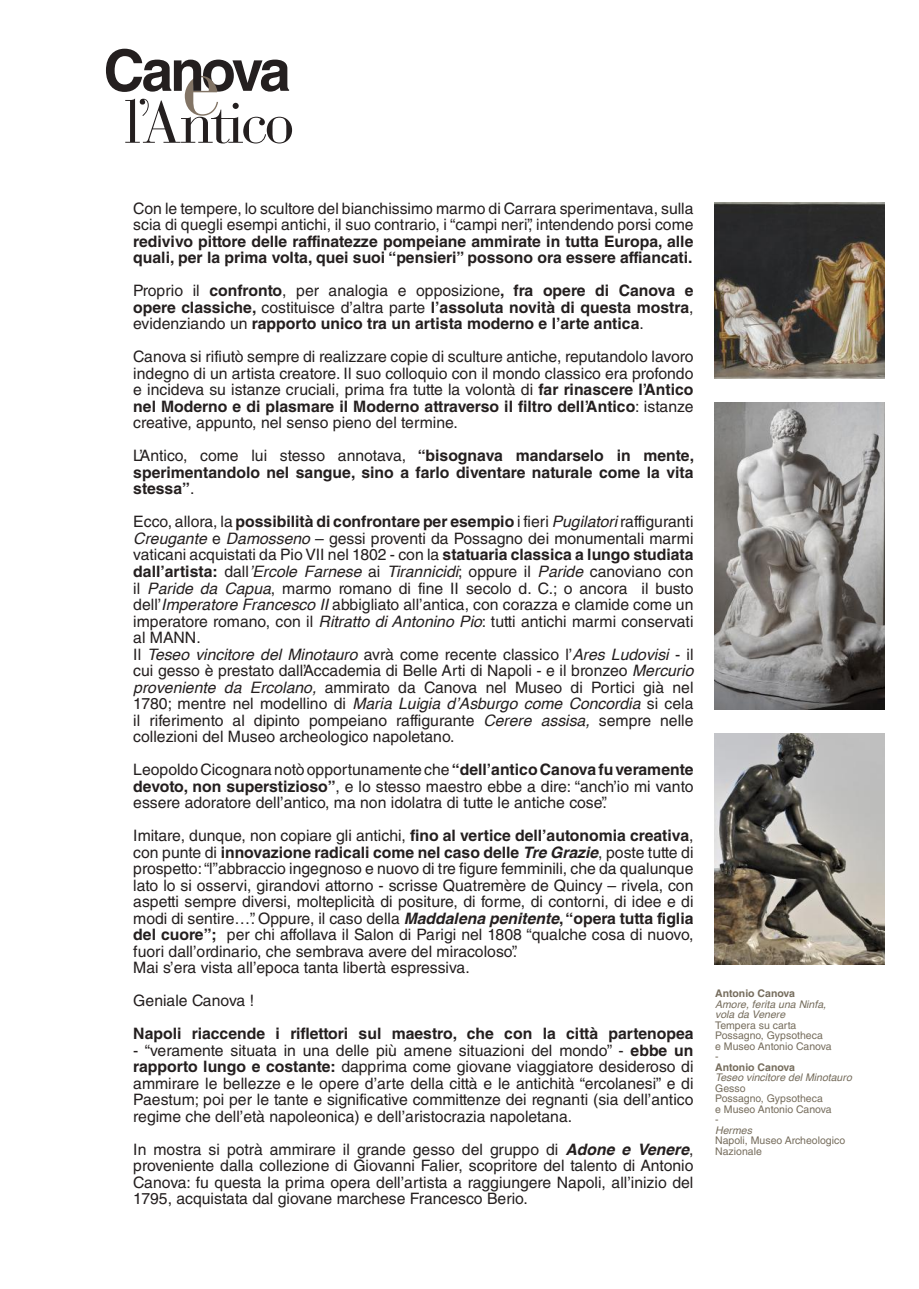
<style>
.page{position:relative;width:919px;height:1289px;background:#fff}
.page>*{position:absolute;margin:0;border:0;box-sizing:border-box;transform-origin:0 0}
.t1{font:15.75px/16.5px "Helvetica LT Std";color:#241f1f;text-align:justify}
.t2{font:700 15.75px/16.5px "Helvetica LT Std";color:#241f1f;text-align:justify}
.t3{font:italic 15.75px "Helvetica";color:#241f1f}
.t4{font:10.5px/10.5px "Helvetica LT Std";color:#766d5d}
.t5{font:italic 10.5px/10.5px "Helvetica";color:#766d5d}
.t6{font:700 10.5px "Helvetica LT Std";color:#766d5d}
.s1{font-weight:400}
.s2{font-weight:700}
.s3{font-family:"Helvetica";font-style:italic}
.s4{font-family:"Helvetica LT Std";font-weight:700;font-style:normal}
.s5{font-family:"Helvetica LT Std";font-style:normal}
.s6{font-family:"Helvetica";font-weight:700;font-style:italic}
</style>
<div class="page">
<svg style="left:106px;top:49px;width:186px;height:94px"></svg>
<img style="left:714px;top:202px;width:170px;height:176px">
<img style="left:714px;top:403px;width:170px;height:306px">
<img style="left:714px;top:733px;width:170px;height:231px">
<p class="t1" style="left:133px;top:200px;width:561px">Con le tempere, lo scultore del bianchissimo marmo di Carrara sperimentava, sulla scia di quegli esempi antichi, il suo contrario, i “campi neri”, intendendo porsi come</p>
<p class="t2" style="left:133px;top:233px;width:561px">redivivo pittore delle raffinatezze pompeiane ammirate in tutta Europa, alle quali, per la prima volta, quei suoi “pensieri” possono ora essere affiancati.</p>
<p class="t2" style="left:133px;top:282px;width:561px"><span class="s1">Proprio il</span> confronto<span class="s1">, per analogia e opposizione</span>, fra opere di Canova e opere classiche, <span class="s1">costituisce d’altra parte</span> l’assoluta novità di questa mostra<span class="s1">, evidenziando un</span> rapporto unico tra un artista moderno e l’arte antica<span class="s1">.</span></p>
<p class="t1" style="left:133px;top:348px;width:561px">Canova si rifiutò sempre di realizzare copie di sculture antiche, reputandolo lavoro indegno di un artista creatore. Il suo colloquio con il mondo classico era profondo e incideva su istanze cruciali, prima fra tutte la volontà di <span class="s2">far rinascere l’Antico nel Moderno e di plasmare il Moderno attraverso il filtro dell’Antico</span>: istanze creative, appunto, nel senso pieno del termine.</p>
<p class="t2" style="left:133px;top:447px;width:562px"><span class="s1">L’Antico, come lui stesso annotava,</span> “bisognava mandarselo in mente, sperimentandolo nel sangue, sino a farlo diventare naturale come la vita stessa”<span class="s1">.</span></p>
<p class="t1" style="left:133px;top:513px;width:561px">Ecco, allora, la <span class="s2">possibilità di confrontare per esempio</span> i fieri <span class="s3">Pugilatori</span> raffiguranti <span class="s3">Creugante</span> e <span class="s3">Damosseno</span> – gessi proventi da Possagno dei monumentali marmi vaticani acquistati da Pio VII nel 1802 - con la <span class="s2">statuaria classica a lungo studiata</span></p>
<p class="t3" style="left:133px;top:559px;width:561px"><span class="s4">dall’artista:</span> <span class="s5">dall</span>’Ercole Farnese <span class="s5">ai</span> Tirannicidi<span class="s5">; oppure il</span> Paride <span class="s5">canoviano con</span></p>
<p class="t1" style="left:133px;top:579px;width:561px">il <span class="s3">Paride da Capua</span>, marmo romano di fine II secolo d. C.; o ancora il busto dell’<span class="s3">Imperatore Francesco II</span> abbigliato all’antica, con corazza e clamide come un imperatore romano, con il <span class="s3">Ritratto di Antonino Pio</span>: tutti antichi marmi conservati al MANN.</p>
<p class="t3" style="left:133px;top:641px;width:561px"><span class="s5">Il</span> Teseo vincitore del Minotauro <span class="s5">avrà come recente classico l’</span>Ares Ludovisi <span class="s5">- il</span></p>
<p class="t1" style="left:133px;top:662px;width:561px">cui gesso è prestato dall’Accademia di Belle Arti di Napoli - e il bronzeo <span class="s3">Mercurio proveniente da Ercolano,</span> ammirato da Canova nel Museo di Portici già nel</p>
<p class="t3" style="left:133px;top:691px;width:561px"><span class="s5">1780; mentre nel modellino di</span> Maria Luigia d’Asburgo come Concordia <span class="s5">si cela</span></p>
<p class="t1" style="left:133px;top:711px;width:561px">il riferimento al dipinto pompeiano raffigurante <span class="s3">Cerere assisa,</span> sempre nelle collezioni del Museo archeologico napoletano.</p>
<p class="t1" style="left:133px;top:761px;width:561px">Leopoldo Cicognara notò opportunamente che <span class="s2">“dell’antico Canova fu veramente devoto, non superstizioso”</span>, e lo stesso maestro ebbe a dire: “anch’io mi vanto essere adoratore dell’antico, ma non idolatra di tutte le antiche cose”.</p>
<p class="t1" style="left:133px;top:827px;width:561px;text-align:left">Imitare, dunque, non copiare gli antichi, <span class="s2">fino al vertice dell’autonomia creativa</span>, con punte di <span class="s2">innovazione radicali come nel caso delle</span> <span class="s6">Tre Grazie</span>, poste tutte di prospetto: “l”abbraccio ingegnoso e nuovo di tre figure femminili, che da qualunque lato lo si osservi, girandovi attorno - scrisse Quatremère de Quincy – rivela, con aspetti sempre diversi, molteplicità di positure, di forme, di contorni, di idee e di modi di sentire…”. Oppure, il caso della <span class="s6">Maddalena penitente</span><span class="s2">, “opera tutta figlia del cuore”;</span> per chi affollava il Salon di Parigi nel 1808 “qualche cosa di nuovo, fuori dall’ordinario, che sembrava avere del miracoloso”.<br>Mai s’era vista all’epoca tanta libertà espressiva.</p>
<p class="t1" style="left:133px;top:992px;width:122px">Geniale Canova !</p>
<p class="t2" style="left:133px;top:1025px;width:561px">Napoli riaccende i riflettori sul maestro, che con la città partenopea</p>
<p class="t1" style="left:133px;top:1041px;width:561px">- “veramente situata in una delle più amene situazioni del mondo” - <span class="s2">ebbe un rapporto lungo e costante:</span> dapprima come giovane viaggiatore desideroso di ammirare le bellezze e le opere d’arte della città e le antichità “ercolanesi” e di Paestum; poi per le tante e significative committenze dei regnanti (sia dell’antico regime che dell’età napoleonica) e dell’aristocrazia napoletana.</p>
<p class="t1" style="left:133px;top:1140px;width:561px">In mostra si potrà ammirare il grande gesso del gruppo di <span class="s6">Adone e Venere</span>, proveniente dalla collezione di Giovanni Falier, scopritore del talento di Antonio Canova: fu questa la prima opera dell’artista a raggiungere Napoli, all’inizio del 1795, acquistata dal giovane marchese Francesco Berio.</p>
<p class="t6" style="left:715px;top:986px;width:81px">Antonio Canova</p>
<p class="t5" style="left:715px;top:998px;width:112px">Amore, ferita una Ninfa, vola da Venere</p>
<p class="t4" style="left:715px;top:1019px;width:118px">Tempera su carta<br>Possagno, Gypsotheca<br>e Museo Antonio Canova -</p>
<p class="t6" style="left:715px;top:1060px;width:81px">Antonio Canova</p>
<p class="t5" style="left:715px;top:1072px;width:138px">Teseo vincitore del Minotauro</p>
<p class="t4" style="left:715px;top:1082px;width:118px">Gesso<br>Possagno, Gypsotheca<br>e Museo Antonio Canova -</p>
<p class="t5" style="left:715px;top:1124px;width:38px">Hermes</p>
<p class="t4" style="left:715px;top:1135px;width:131px">Napoli, Museo Archeologico<br>Nazionale</p>
</div>
